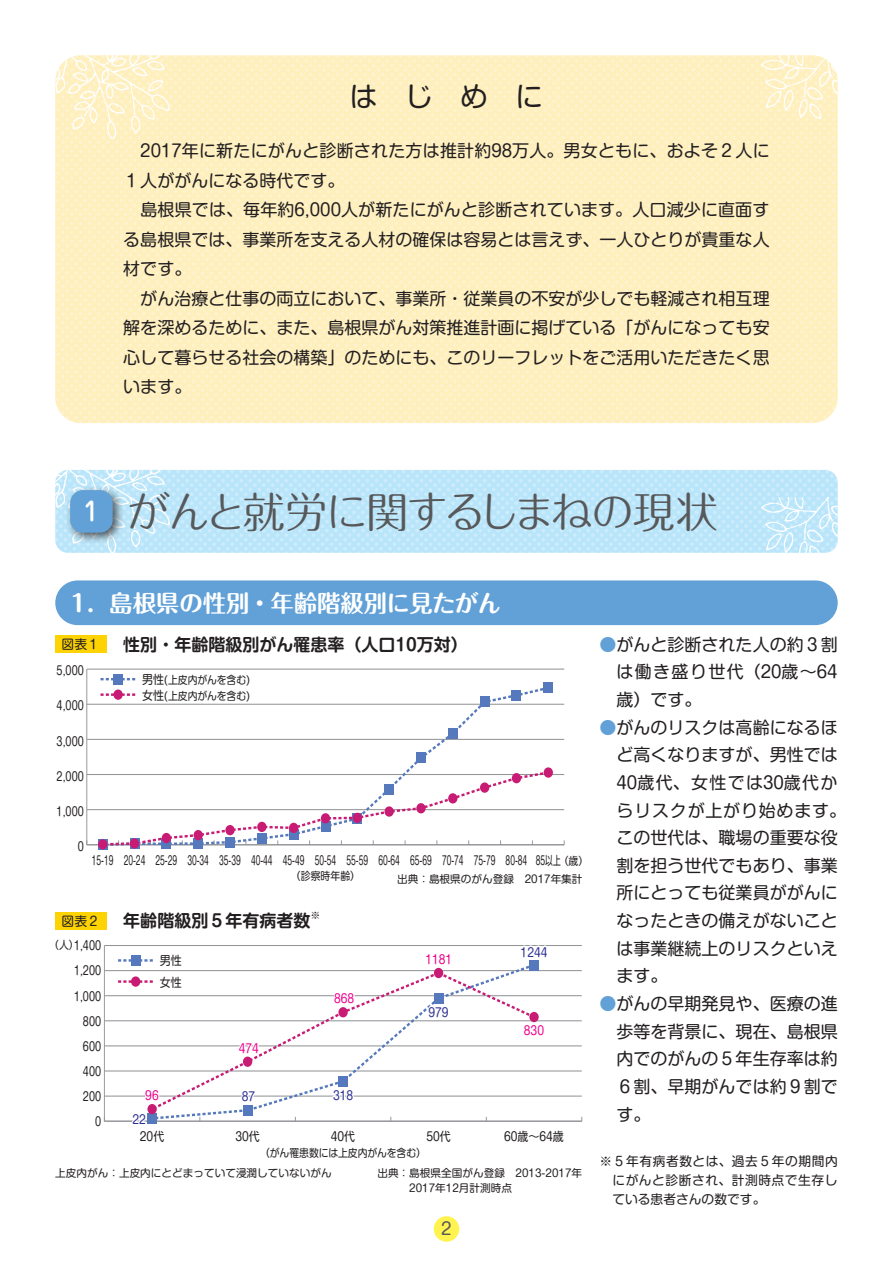
<style>
.page{position:relative;width:893px;height:1263px;background:#fff}
.page>*{position:absolute;margin:0;border:0;box-sizing:border-box;transform-origin:0 0}
.t1{font:42.45px "Maru Fo Pro";letter-spacing:-.06em;color:#57585a}
.t2{font:27.6px "Shin M Go Pro";color:#231f20}
.t3{font:700 23.4px "Maru Fo Pro";color:#fff}
.t4{font:16.95px/27.6px "Shin M Go Pro";color:#231f20}
.t5{font:700 16.95px "Shin M Go Pro De";color:#231f20}
.t6{font:16.95px "Shin M Go Pro";color:#57585a}
.t7{font:12.75px/19.2px "Shin M Go Pro";letter-spacing:.04em;color:#231f20;text-align:justify}
.t8{font:12.15px "Shin M Go Pro";color:#231f20;scale:.63 1}
.t9{font:12.15px/25px "Shin M Go Pro";color:#231f20;text-align:right;scale:.81 1}
.t10{font:12.15px/21.1px "Shin M Go Pro";color:#231f20;scale:.9 1}
.t11{font:12.15px "Shin M Go Pro";color:#ed028c;scale:.9 1}
.t12{font:12.15px "Shin M Go Pro";color:#2e3092;scale:.9 1}
.t13{font:10.95px/15.5px "Shin M Go Pro";letter-spacing:-.01em;color:#231f20;scale:.9 1}
.t14{font:10.65px/14.9px "Shin M Go Pro";color:#231f20}
.t15{font:700 9.9px "Shin M Go Pro De";color:#231f20}
.s1{font-size:12.15px}
.s2{font-size:10.95px}
.s3{color:#61a1d7}
</style>
<div class="page">
<img style="left:55px;top:55px;width:783px;height:368px">
<div style="left:434px;top:1216px;width:25px;height:26px;background:#fff34f;border-radius:50%"></div>
<img style="left:169px;top:470px;width:669px;height:83px">
<img style="left:761px;top:497px;width:77px;height:56px">
<img style="left:55px;top:470px;width:114px;height:83px">
<div style="left:65px;top:485px;width:59px;height:59px;background:#231f20;opacity:.75"></div>
<div style="left:70px;top:490px;width:43px;height:43px;background:#61a1d7;border-radius:13px"></div>
<div style="left:55px;top:580px;width:783px;height:45px;background:#61a1d7;border-radius:22px"></div>
<div style="left:113px;top:674px;width:10px;height:10px;background:#5679bd"></div>
<hr style="left:86px;top:669px;width:1px;height:176px;background:#939598">
<hr style="left:87px;top:844px;width:477px;height:1px;background:#939598">
<hr style="left:87px;top:809px;width:477px;height:1px;background:#939598">
<hr style="left:87px;top:774px;width:477px;height:1px;background:#939598">
<hr style="left:87px;top:739px;width:477px;height:1px;background:#939598">
<hr style="left:87px;top:704px;width:477px;height:1px;background:#939598">
<hr style="left:87px;top:669px;width:477px;height:1px;background:#939598">
<svg style="left:98px;top:840px;width:9px;height:10px"></svg>
<svg style="left:130px;top:838px;width:9px;height:11px"></svg>
<div style="left:162px;top:839px;width:9px;height:10px;background:#5679bd"></div>
<div style="left:194px;top:838px;width:9px;height:11px;background:#5679bd"></div>
<div style="left:544px;top:683px;width:9px;height:10px;background:#5679bd"></div>
<div style="left:98px;top:839px;width:9px;height:10px;background:#c71b74;border-radius:50%"></div>
<svg style="left:544px;top:767px;width:9px;height:11px"></svg>
<svg style="left:100px;top:678px;width:451px;height:169px"></svg>
<div style="left:113px;top:689px;width:10px;height:11px;background:#c71b74;border-radius:50%"></div>
<hr style="left:104px;top:945px;width:1px;height:176px;background:#939598">
<hr style="left:104px;top:1121px;width:478px;height:1px;background:#939598">
<hr style="left:104px;top:1095px;width:478px;height:1px;background:#939598">
<hr style="left:104px;top:1070px;width:478px;height:1px;background:#939598">
<hr style="left:104px;top:1045px;width:478px;height:1px;background:#939598">
<hr style="left:104px;top:1020px;width:478px;height:1px;background:#939598">
<hr style="left:104px;top:995px;width:478px;height:1px;background:#939598">
<hr style="left:104px;top:970px;width:478px;height:1px;background:#939598">
<hr style="left:104px;top:945px;width:478px;height:1px;background:#939598">
<svg style="left:118px;top:945px;width:431px;height:179px"></svg>
<div style="left:55px;top:636px;width:51px;height:17px;background:#fed304"></div>
<div style="left:55px;top:912px;width:51px;height:17px;background:#fed304"></div>
<img style="left:761px;top:55px;width:77px;height:63px">
<img style="left:55px;top:55px;width:114px;height:83px">
<h2 class="t2" style="left:350px;top:75px;width:195px">は　じ　め　に</h2>
<p class="t4" style="left:123px;top:134px;width:648px;line-height:29.5px">　2017年に新たにがんと診断された方は推計約98万人。男女ともに、およそ２人に１人ががんになる時代です。<br>　島根県では、毎年約6,000人が新たにがんと診断されています。人口減少に直面する島根県では、事業所を支える人材の確保は容易とは言えず、一人ひとりが貴重な人材です。<br>　がん治療と仕事の両立において、事業所・従業員の不安が少しでも軽減され相互理解を深めるために、また、島根県がん対策推進計画に掲げている「がんになっても安心して暮らせる社会の構築」のためにも、このリーフレットをご活用いただきたく思います。</p>
<h1 class="t1" style="left:83px;top:478px;width:636px"><sup>1</sup> がんと就労に関するしまねの現状</h1>
<h3 class="t3" style="left:67px;top:584px;width:436px">１．島根県の性別・年齢階級別に見たがん</h3>
<p class="t7" style="left:62px;top:633px;width:40px">図表１</p>
<p class="t9" style="left:57px;top:657px;width:35px">5,000</p>
<p class="t9" style="left:57px;top:692px;width:35px">4,000</p>
<p class="t9" style="left:57px;top:727px;width:35px">3,000</p>
<p class="t9" style="left:57px;top:762px;width:35px">2,000</p>
<p class="t9" style="left:57px;top:797px;width:35px">1,000</p>
<p class="t9" style="left:78px;top:832px;width:9px">0</p>
<p class="t5" style="left:123px;top:630px;width:346px">性別・年齢階級別がん罹患率（人口10万対）</p>
<p class="t13" style="left:142px;top:671px;width:121px"><span class="s1">男性</span>(上皮内がんを含む)<span class="s1">女性</span>(上皮内がんを含む)</p>
<p class="t8" style="left:92px;top:850px;width:746px">15-19 20-24 25-29 30-34 35-39 40-44 45-49 50-54 55-59 60-64 65-69 70-74 75-79 80-84 85以上</p>
<p class="t13" style="left:559px;top:851px;width:34px">（歳）</p>
<p class="t7" style="left:62px;top:909px;width:40px">図表２</p>
<p class="t9" style="left:49px;top:932px;width:66px"><span class="s2">（人）</span>1,400<br>1,200<br>1,000<br>800<br>600<br>400<br>200<br>0</p>
<p class="t13" style="left:291px;top:867px;width:78px">（診察時年齢）</p>
<p class="t5" style="left:123px;top:907px;width:189px">年齢階級別５年有病者数</p>
<p class="t15" style="left:310px;top:907px;width:11px">※</p>
<p class="t10" style="left:160px;top:949px;width:26px">男性女性</p>
<p class="t11" style="left:239px;top:1038px;width:24px">474</p>
<p class="t11" style="left:334px;top:988px;width:24px">868</p>
<p class="t11" style="left:145px;top:1085px;width:16px">96</p>
<p class="t12" style="left:242px;top:1087px;width:16px">87</p>
<p class="t12" style="left:333px;top:1085px;width:24px">318</p>
<p class="t12" style="left:132px;top:1109px;width:16px">22</p>
<p class="t14" style="left:397px;top:870px;width:187px">出典：島根県のがん登録　2017年集計</p>
<p class="t11" style="left:425px;top:949px;width:31px">1181</p>
<p class="t12" style="left:428px;top:1002px;width:24px">979</p>
<p class="t12" style="left:521px;top:942px;width:31px">1244</p>
<p class="t11" style="left:524px;top:1021px;width:24px">830</p>
<p class="t10" style="left:140px;top:1124px;width:29px">20代</p>
<p class="t10" style="left:235px;top:1124px;width:29px">30代</p>
<p class="t10" style="left:331px;top:1124px;width:29px">40代</p>
<p class="t10" style="left:426px;top:1124px;width:29px">50代</p>
<p class="t10" style="left:504px;top:1124px;width:68px">60歳～64歳</p>
<p class="t13" style="left:260px;top:1143px;width:186px">（がん罹患数には上皮内がんを含む）</p>
<p class="t14" style="left:55px;top:1164px;width:278px">上皮内がん：上皮内にとどまっていて浸潤していないがん</p>
<p class="t14" style="left:377px;top:1164px;width:206px">出典：島根県全国がん登録　2013-2017年　　　2017年12月計測時点</p>
<p class="t6" style="left:441px;top:1215px;width:12px">2</p>
<p class="t4" style="left:617px;top:628px;width:223px;text-align:justify;text-indent:-17px"><span class="s3">●</span>がんと診断された人の約３割は働き盛り世代（20歳～64歳）です。</p>
<p class="t4" style="left:617px;top:711px;width:231px;text-indent:-17px"><span class="s3">●</span>がんのリスクは高齢になるほど高くなりますが、男性では<br>40歳代、女性では30歳代からリスクが上がり始めます。この世代は、職場の重要な役割を担う世代でもあり、事業所にとっても従業員ががんになったときの備えがないことは事業継続上のリスクといえます。</p>
<p class="t4" style="left:617px;top:988px;width:223px;text-align:justify;text-indent:-17px"><span class="s3">●</span>がんの早期発見や、医療の進歩等を背景に、現在、島根県内でのがんの５年生存率は約６割、早期がんでは約９割です。</p>
<p class="t7" style="left:612px;top:1150px;width:227px;text-indent:-13px">※５年有病者数とは、過去５年の期間内にがんと診断され、計測時点で生存している患者さんの数です。</p>
</div>
